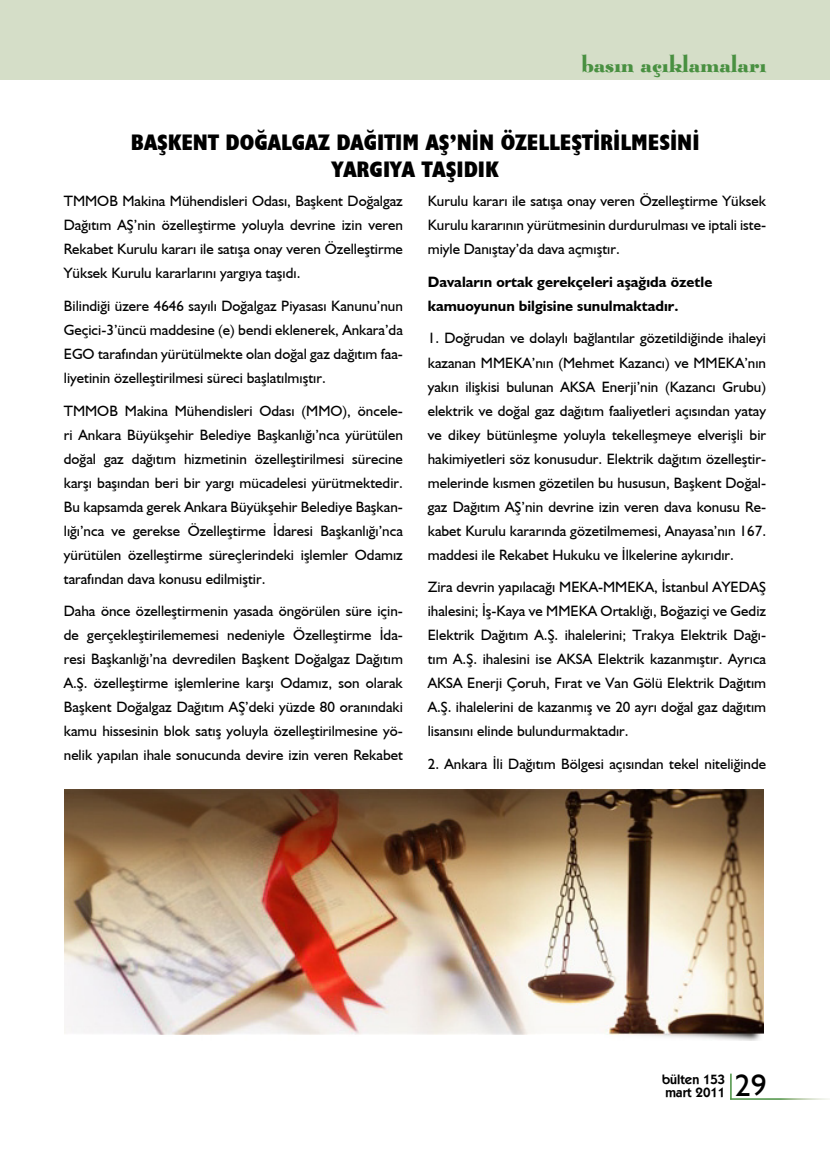
<style>
.page{position:relative;width:830px;height:1170px;background:#fff}
.page>*{position:absolute;margin:0;border:0;box-sizing:border-box;transform-origin:0 0}
.t1{font:31.5px "Humanist 521 BT";color:#000}
.t2{font:700 24px "Lucian BT";letter-spacing:-.01em;color:#499041}
.t3{font:700 condensed 22.5px/27px "Humanist 521 BT Xtra";color:#000;text-align:center}
.t4{font:15px/24px "Humanist 521 BT";color:#000;text-align:justify}
.t5{font:700 15px/24px "Humanist 521 BT";color:#000}
.t6{font:600 13.5px/13.5px "Kabel IT Cby BT";color:#000}
</style>
<div class="page">
<div style="left:0;top:0;width:829px;height:80px;background:#d5dec8"></div>
<hr style="left:729px;top:1073px;width:2px;height:26px;background:#499041">
<hr style="left:729px;top:1098px;width:100px;height:1px;background:#fff">
<img style="left:65px;top:789px;width:698px;height:251px">
<h2 class="t2" style="left:581px;top:49px;width:186px">basın açıklamaları</h2>
<h3 class="t3" style="left:131px;top:128px;width:570px">BAŞKENT DOĞALGAZ DAĞITIM AŞ’NİN ÖZELLEŞTİRİLMESİNİ<br>YARGIYA TAŞIDIK</h3>
<p class="t4" style="left:64px;top:189px;width:340px">TMMOB Makina Mühendisleri Odası, Başkent Doğalgaz Dağıtım AŞ’nin özelleştirme yoluyla devrine izin veren Rekabet Kurulu kararı ile satışa onay veren Özelleştirme Yüksek Kurulu kararlarını yargıya taşıdı.</p>
<p class="t4" style="left:64px;top:293px;width:340px">Bilindiği üzere 4646 sayılı Doğalgaz Piyasası Kanunu’nun Geçici-3’üncü maddesine (e) bendi eklenerek, Ankara’da EGO tarafından yürütülmekte olan doğal gaz dağıtım faa&shy;liyetinin özelleştirilmesi süreci başlatılmıştır.</p>
<p class="t4" style="left:64px;top:398px;width:340px">TMMOB Makina Mühendisleri Odası (MMO), öncele&shy;ri Ankara Büyükşehir Belediye Başkanlığı’nca yürütülen doğal gaz dağıtım hizmetinin özelleştirilmesi sürecine karşı başından beri bir yargı mücadelesi yürütmektedir.<br>Bu kapsamda gerek Ankara Büyükşehir Belediye Başkan&shy;lığı’nca ve gerekse Özelleştirme İdaresi Başkanlığı’nca yürütülen özelleştirme süreçlerindeki işlemler Odamız tarafından dava konusu edilmiştir.</p>
<p class="t4" style="left:64px;top:598px;width:340px">Daha önce özelleştirmenin yasada öngörülen süre için&shy;de gerçekleştirilememesi nedeniyle Özelleştirme İda&shy;resi Başkanlığı’na devredilen Başkent Doğalgaz Dağıtım A.Ş. özelleştirme işlemlerine karşı Odamız, son olarak Başkent Doğalgaz Dağıtım AŞ’deki yüzde 80 oranındaki kamu hissesinin blok satış yoluyla özelleştirilmesine yö&shy;nelik yapılan ihale sonucunda devire izin veren Rekabet</p>
<p class="t4" style="left:427px;top:189px;width:340px">Kurulu kararı ile satışa onay veren Özelleştirme Yüksek Kurulu kararının yürütmesinin durdurulması ve iptali iste&shy;miyle Danıştay’da dava açmıştır.</p>
<p class="t5" style="left:427px;top:269px;width:286px">Davaların ortak gerekçeleri aşağıda özetle kamuoyunun bilgisine sunulmaktadır.</p>
<p class="t4" style="left:427px;top:326px;width:340px">1. Doğrudan ve dolaylı bağlantılar gözetildiğinde ihaleyi kazanan MMEKA’nın (Mehmet Kazancı) ve MMEKA’nın yakın ilişkisi bulunan AKSA Enerji’nin (Kazancı Grubu) elektrik ve doğal gaz dağıtım faaliyetleri açısından yatay ve dikey bütünleşme yoluyla tekelleşmeye elverişli bir hakimiyetleri söz konusudur. Elektrik dağıtım özelleştir&shy;melerinde kısmen gözetilen bu hususun, Başkent Doğal&shy;gaz Dağıtım AŞ’nin devrine izin veren dava konusu Re&shy;kabet Kurulu kararında gözetilmemesi, Anayasa’nın 167. maddesi ile Rekabet Hukuku ve İlkelerine aykırıdır.</p>
<p class="t4" style="left:427px;top:574px;width:340px">Zira devrin yapılacağı MEKA-MMEKA, İstanbul AYEDAŞ ihalesini; İş-Kaya ve MMEKA Ortaklığı, Boğaziçi ve Gediz Elektrik Dağıtım A.Ş. ihalelerini; Trakya Elektrik Dağı&shy;tım A.Ş. ihalesini ise AKSA Elektrik kazanmıştır. Ayrıca AKSA Enerji Çoruh, Fırat ve Van Gölü Elektrik Dağıtım A.Ş. ihalelerini de kazanmış ve 20 ayrı doğal gaz dağıtım lisansını elinde bulundurmaktadır.</p>
<p class="t4" style="left:427px;top:751px;width:340px">2. Ankara İli Dağıtım Bölgesi açısından tekel niteliğinde</p>
<p class="t6" style="left:661px;top:1071px;width:65px">bülten 153 mart 2011</p>
<h1 class="t1" style="left:734px;top:1065px;width:33px">29</h1>
</div>
